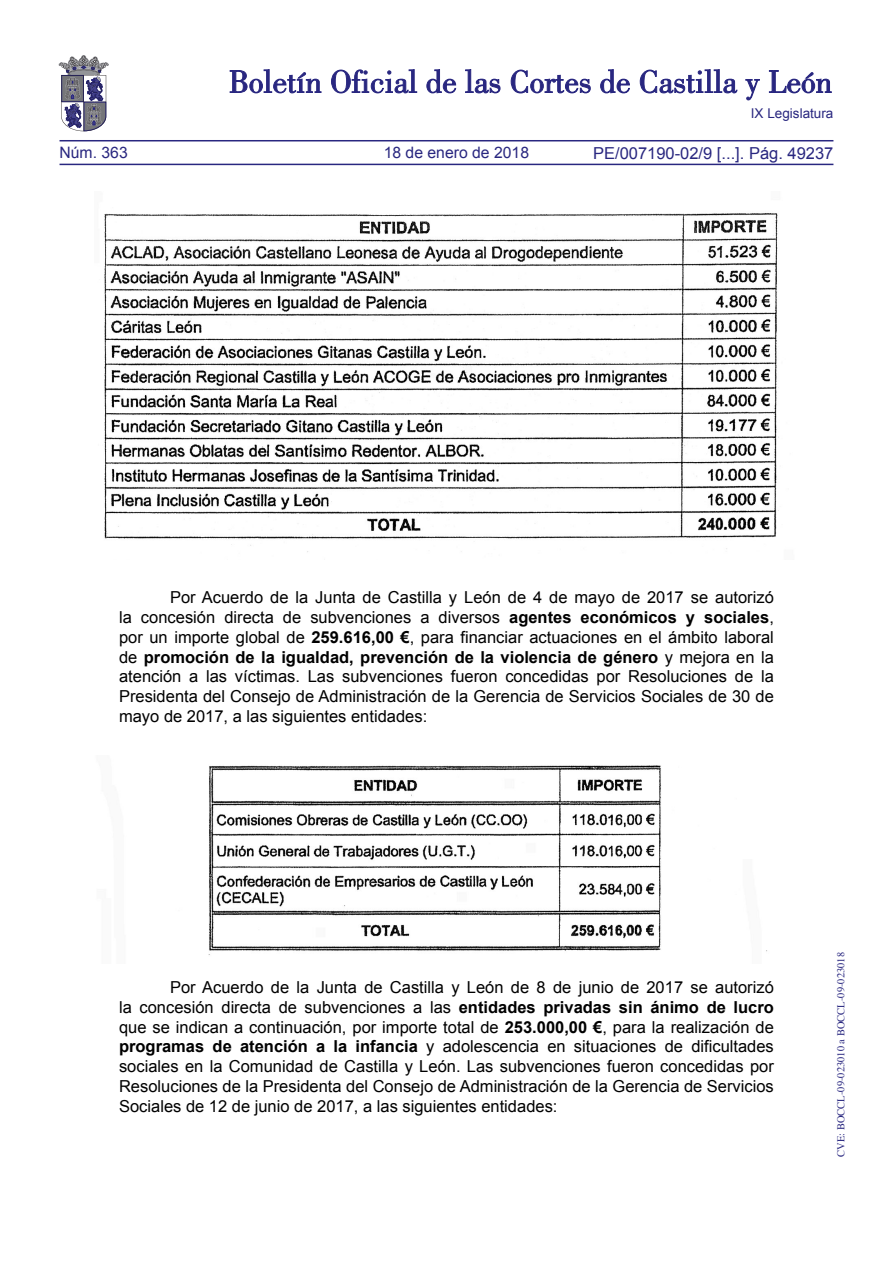
<style>
.page{position:relative;width:893px;height:1263px;background:#fff}
.page>*{position:absolute;margin:0;border:0;box-sizing:border-box;transform-origin:0 0}
.TEXTO_NORMAL{font:16.5px/19.8px "Arial";color:#000;text-align:justify}
.t1{font:16.5px "Arial";color:#292780}
.t2{font:15.75px "Arial";color:#292780}
.t3{font:13.5px "Arial";color:#292780}
.t4{font:10.5px "Times";color:#292780}
.s1{font-weight:700}
</style>
<div class="page">
<hr style="left:60px;top:164px;width:773px;height:1px;background:#292780">
<hr style="left:60px;top:140px;width:773px;height:1px;background:#292780">
<svg style="left:230px;top:69px;width:91px;height:24px"></svg>
<svg style="left:331px;top:69px;width:86px;height:24px"></svg>
<svg style="left:426px;top:69px;width:30px;height:24px"></svg>
<svg style="left:465px;top:69px;width:35px;height:24px"></svg>
<svg style="left:511px;top:70px;width:80px;height:23px"></svg>
<svg style="left:600px;top:69px;width:30px;height:24px"></svg>
<svg style="left:640px;top:69px;width:97px;height:24px"></svg>
<svg style="left:745px;top:79px;width:15px;height:21px"></svg>
<svg style="left:769px;top:70px;width:62px;height:23px"></svg>
<svg style="left:59px;top:55px;width:49px;height:76px"></svg>
<img style="left:104px;top:213px;width:675px;height:339px">
<img style="left:208px;top:765px;width:559px;height:190px">
<p class="t2" style="left:60px;top:142px;width:70px">Núm. 363</p>
<p class="t2" style="left:384px;top:142px;width:147px">18 de enero de 2018</p>
<p class="t3" style="left:751px;top:105px;width:84px">IX Legislatura</p>
<p class="t1" style="left:593px;top:142px;width:242px">PE/007190-02/9 [...]. Pág. 49237</p>
<p class="TEXTO_NORMAL" style="left:119px;top:588px;width:656px;text-indent:51px">Por Acuerdo de la Junta de Castilla y León de 4 de mayo de 2017 se autorizó la concesión directa de subvenciones a diversos <span class="s1">agentes económicos y sociales</span>, por un importe global de <span class="s1">259.616,00 €</span>, para financiar actuaciones en el ámbito laboral de <span class="s1">promoción de la igualdad, prevención de la violencia de género</span> y mejora en la atención a las víctimas. Las subvenciones fueron concedidas por Resoluciones de la Presidenta del Consejo de Administración de la Gerencia de Servicios Sociales de 30 de mayo de 2017, a las siguientes entidades:</p>
<p class="TEXTO_NORMAL" style="left:119px;top:977px;width:656px;text-indent:51px">Por Acuerdo de la Junta de Castilla y León de 8 de junio de 2017 se autorizó la concesión directa de subvenciones a las <span class="s1">entidades privadas sin ánimo de lucro </span>que se indican a continuación, por importe total de <span class="s1">253.000,00 €</span>, para la realización de <span class="s1">programas de atención a la infancia</span> y adolescencia en situaciones de dificultades sociales en la Comunidad de Castilla y León. Las subvenciones fueron concedidas por Resoluciones de la Presidenta del Consejo de Administración de la Gerencia de Servicios Sociales de 12 de junio de 2017, a las siguientes entidades:</p>
<p class="t4" style="left:831px;top:1157px;width:206px;rotate:-90deg">CVE: BOCCL-09-023010 a BOCCL-09-023018</p>
</div>
